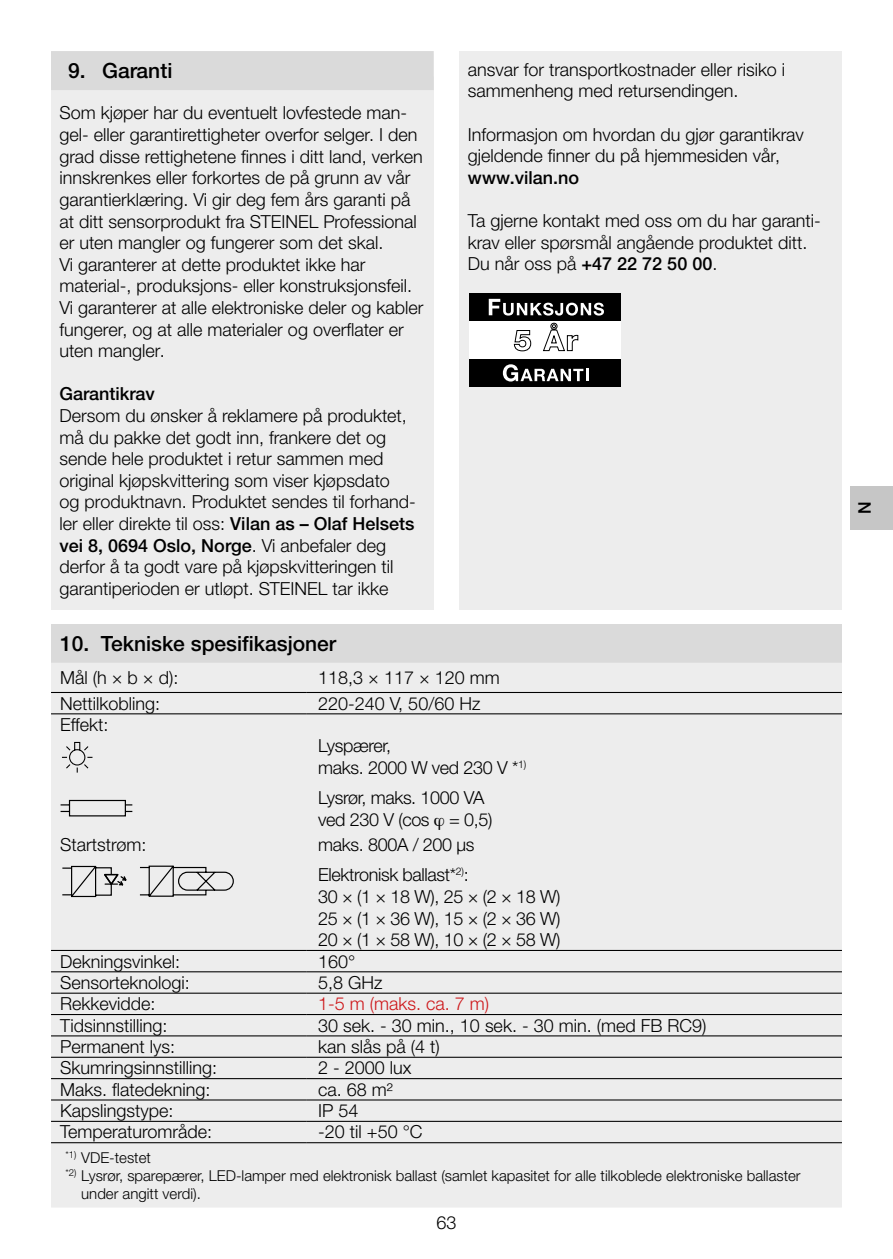
<style>
.page{position:relative;width:893px;height:1259px;background:#fff}
.page>*{position:absolute;margin:0;border:0;box-sizing:border-box;transform-origin:0 0}
.t1{font:500 21px "Helvetica Neue LT Pro";color:#000}
.t2{font:500 21px "Helvetica Neue LTW1 G";color:#000}
.t3{font:300 18px/21.6px "Helvetica Neue LTW1 G";color:#000}
.t4{font:300 18px/21.6px "Helvetica Neue LT Pro";color:#000;text-align:justify}
.t5{font:300 18px/21.6px "Helvetica Neue LT Pro";letter-spacing:-.02em;color:#000}
.t6{font:500 18px "Helvetica Neue LTW1 G";color:#000}
.t7{font:300 18px "Helvetica Neue LT Pro";color:#cd171a}
.t8{font:500 17.4px "Helvetica Neue LTW1 G";color:#000}
.t9{font:300 15px "Helvetica Neue LT Pro";color:#000}
.s1{font-weight:500}
</style>
<div class="page">
<div style="left:51px;top:54px;width:383px;height:555px;background:#ededed"></div>
<div style="left:51px;top:51px;width:383px;height:39px;background:#dadada"></div>
<div style="left:459px;top:51px;width:383px;height:558px;background:#ededed"></div>
<div style="left:469px;top:319px;width:152px;height:42px;background:#fff"></div>
<div style="left:469px;top:359px;width:152px;height:27px;background:#000"></div>
<div style="left:469px;top:294px;width:152px;height:27px;background:#000"></div>
<svg style="left:503px;top:364px;width:85px;height:17px"></svg>
<svg style="left:489px;top:299px;width:115px;height:16px"></svg>
<svg style="left:514px;top:330px;width:17px;height:21px"></svg>
<svg style="left:543px;top:323px;width:35px;height:28px"></svg>
<div style="left:51px;top:624px;width:791px;height:38px;background:#dadada"></div>
<div style="left:51px;top:662px;width:791px;height:545px;background:#ededed"></div>
<hr style="left:51px;top:692px;width:255px;height:1px;background:#000">
<hr style="left:306px;top:692px;width:536px;height:1px;background:#000">
<hr style="left:51px;top:713px;width:255px;height:1px;background:#000">
<hr style="left:306px;top:713px;width:536px;height:1px;background:#000">
<hr style="left:51px;top:950px;width:255px;height:1px;background:#000">
<hr style="left:306px;top:950px;width:536px;height:1px;background:#000">
<hr style="left:51px;top:971px;width:255px;height:1px;background:#000">
<hr style="left:306px;top:971px;width:536px;height:1px;background:#000">
<hr style="left:51px;top:992px;width:255px;height:1px;background:#000">
<hr style="left:306px;top:992px;width:536px;height:1px;background:#000">
<hr style="left:51px;top:1014px;width:255px;height:1px;background:#000">
<hr style="left:306px;top:1014px;width:536px;height:1px;background:#000">
<hr style="left:51px;top:1035px;width:255px;height:1px;background:#000">
<hr style="left:306px;top:1035px;width:536px;height:1px;background:#000">
<hr style="left:51px;top:1056px;width:255px;height:1px;background:#000">
<hr style="left:306px;top:1056px;width:536px;height:1px;background:#000">
<hr style="left:51px;top:1078px;width:255px;height:1px;background:#000">
<hr style="left:306px;top:1078px;width:536px;height:1px;background:#000">
<hr style="left:51px;top:1099px;width:255px;height:1px;background:#000">
<hr style="left:306px;top:1099px;width:536px;height:1px;background:#000">
<hr style="left:51px;top:1120px;width:255px;height:2px;background:#000">
<hr style="left:306px;top:1120px;width:536px;height:2px;background:#000">
<hr style="left:51px;top:1142px;width:255px;height:1px;background:#000">
<hr style="left:306px;top:1142px;width:536px;height:1px;background:#000">
<svg style="left:61px;top:741px;width:33px;height:32px"></svg>
<svg style="left:59px;top:799px;width:75px;height:25px;background:#d2d2d2"></svg>
<svg style="left:61px;top:861px;width:71px;height:37px;background:#cdcdcd"></svg>
<svg style="left:139px;top:864px;width:95px;height:34px;background:#c8c8c8"></svg>
<div style="left:850px;top:486px;width:43px;height:44px;background:#c6c6c6"></div>
<svg style="left:434px;top:817px;width:10px;height:12px"></svg>
<p class="t2" style="left:68px;top:58px;width:106px">9. Garanti</p>
<p class="t3" style="left:60px;top:102px;width:365px">Som kjøper har du eventuelt lovfestede man&shy;gel- eller garantirettigheter overfor selger. I den grad disse rettighetene finnes i ditt land, verken innskrenkes eller forkortes de på grunn av vår garantierklæring. Vi gir deg fem års garanti på at ditt sensorprodukt fra STEINEL Professional er uten mangler og fungerer som det skal.<br>Vi garanterer at dette produktet ikke har material-, produksjons- eller konstruksjonsfeil.<br>Vi garanterer at alle elektroniske deler og kabler fungerer, og at alle materialer og overflater er uten mangler.</p>
<p class="t6" style="left:60px;top:383px;width:97px">Garantikrav</p>
<p class="t3" style="left:60px;top:405px;width:358px">Dersom du ønsker å reklamere på produktet, må du pakke det godt inn, frankere det og sende hele produktet i retur sammen med original kjøpskvittering som viser kjøpsdato<br>og produktnavn. Produktet sendes til forhand&shy;ler eller direkte til oss: <span class="s1">Vilan as – Olaf Helsets vei 8, 0694 Oslo, Norge</span>. Vi anbefaler deg derfor å ta godt vare på kjøpskvitteringen til garantiperioden er utløpt. STEINEL tar ikke</p>
<p class="t3" style="left:468px;top:58px;width:319px">ansvar for transportkostnader eller risiko i sammenheng med retursendingen.</p>
<p class="t3" style="left:468px;top:123px;width:338px">Informasjon om hvordan du gjør garantikrav gjeldende finner du på hjemmesiden vår,</p>
<p class="t6" style="left:468px;top:166px;width:113px">www.vilan.no</p>
<p class="t3" style="left:468px;top:210px;width:355px">Ta gjerne kontakt med oss om du har garanti&shy;krav eller spørsmål angående produktet ditt.<br>Du når oss på <span class="s1">+47 22 72 50 00</span>.</p>
<p class="t1" style="left:60px;top:631px;width:278px">10. Tekniske spesifikasjoner</p>
<p class="t4" style="left:60px;top:666px;width:120px">Mål (h × b × d):</p>
<p class="t4" style="left:318px;top:666px;width:183px">118,3 × 117 × 120 mm</p>
<p class="t4" style="left:60px;top:692px;width:102px">Nettilkobling:</p>
<p class="t4" style="left:318px;top:692px;width:164px">220-240 V, 50/60 Hz</p>
<p class="t4" style="left:60px;top:713px;width:50px">Effekt:</p>
<p class="t5" style="left:318px;top:734px;width:209px">Lyspærer,<br>maks. 2000 W ved 230 V *<sup>1)</sup></p>
<p class="t5" style="left:318px;top:786px;width:176px">Lysrør, maks. 1000 VA ved 230 V (cos = 0,5)</p>
<p class="t4" style="left:60px;top:833px;width:88px">Startstrøm:</p>
<p class="t5" style="left:318px;top:829px;width:158px;line-height:30px">maks. 800A / 200 μs<br>Elektronisk ballast*<sup>2)</sup>:</p>
<p class="t4" style="left:318px;top:885px;width:244px">30 × (1 × 18 W), 25 × (2 × 18 W)<br>25 × (1 × 36 W), 15 × (2 × 36 W)<br>20 × (1 × 58 W), 10 × (2 × 58 W)</p>
<p class="t4" style="left:60px;top:950px;width:122px">Dekningsvinkel:</p>
<p class="t4" style="left:318px;top:950px;width:39px">160°</p>
<p class="t4" style="left:60px;top:971px;width:131px">Sensorteknologi:</p>
<p class="t4" style="left:318px;top:971px;width:66px">5,8 GHz</p>
<p class="t4" style="left:60px;top:992px;width:97px">Rekkevidde:</p>
<p class="t7" style="left:318px;top:993px;width:173px">1-5 m (maks. ca. 7 m)</p>
<p class="t4" style="left:60px;top:1014px;width:109px">Tidsinnstilling:</p>
<p class="t4" style="left:318px;top:1014px;width:390px">30 sek. - 30 min., 10 sek. - 30 min. (med FB RC9)</p>
<p class="t4" style="left:60px;top:1035px;width:117px">Permanent lys:</p>
<p class="t4" style="left:318px;top:1035px;width:123px">kan slås på (4 t)</p>
<p class="t4" style="left:60px;top:1056px;width:158px">Skumringsinnstilling:</p>
<p class="t4" style="left:318px;top:1056px;width:95px">2 - 2000 lux</p>
<p class="t4" style="left:60px;top:1078px;width:152px">Maks. flatedekning:</p>
<p class="t4" style="left:318px;top:1078px;width:76px">ca. 68 m²</p>
<p class="t4" style="left:60px;top:1099px;width:115px">Kapslingstype:</p>
<p class="t4" style="left:318px;top:1099px;width:42px">IP 54</p>
<p class="t4" style="left:60px;top:1120px;width:154px">Temperaturområde:</p>
<p class="t4" style="left:318px;top:1120px;width:106px">-20 til +50 °C</p>
<p class="t9" style="left:66px;top:1148px;width:87px"><sup>*1)</sup> VDE-testet</p>
<p class="t9" style="left:66px;top:1166px;width:736px"><sup>*2)</sup> Lysrør, sparepærer, LED-lamper med elektronisk ballast (samlet kapasitet for alle tilkoblede elektroniske ballaster</p>
<p class="t9" style="left:81px;top:1184px;width:121px">under angitt verdi).</p>
<p class="t3" style="left:436px;top:1212px;width:22px">63</p>
<p class="t8" style="left:854px;top:514px;width:14px;rotate:-90deg">N</p>
</div>
